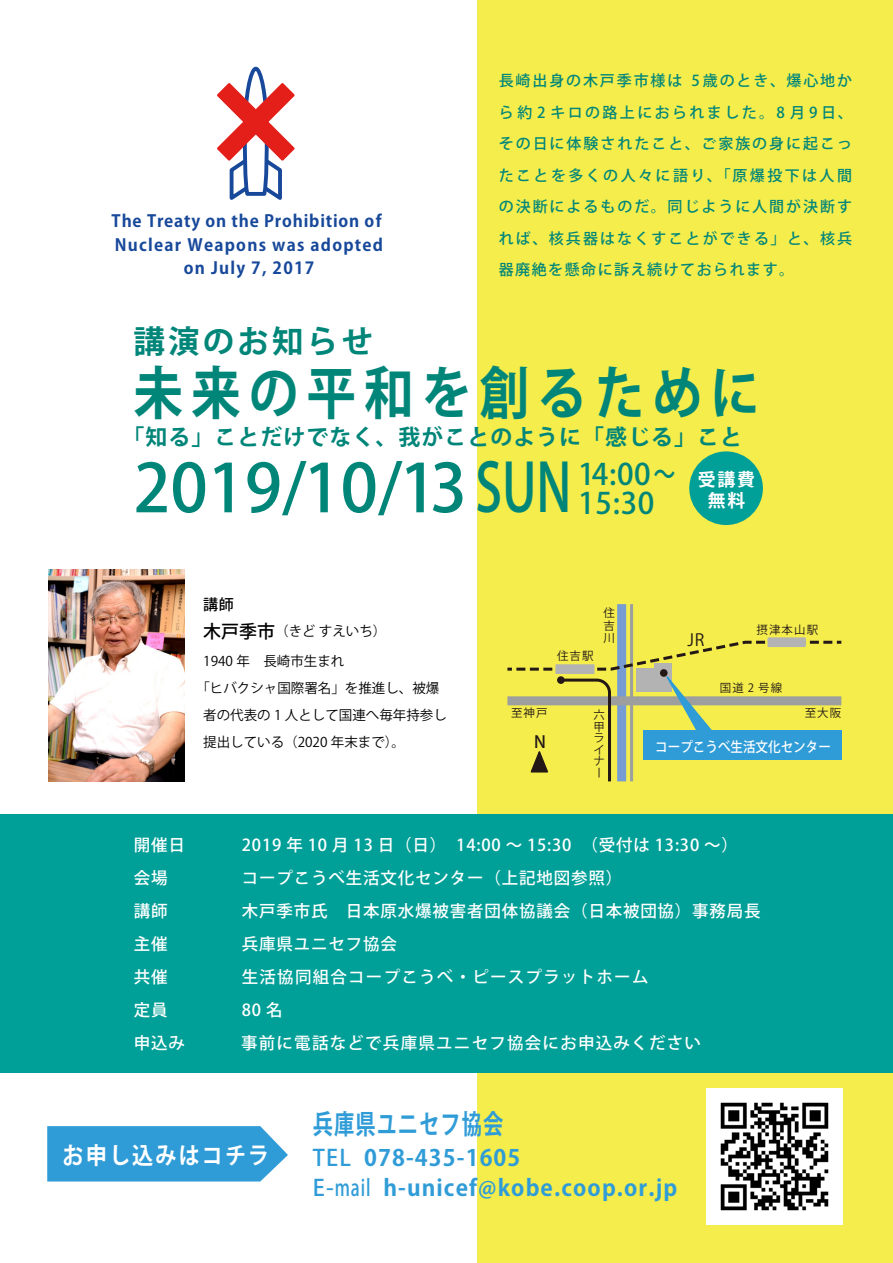
<style>
.page{position:relative;width:893px;height:1263px;background:#fff}
.page>*{position:absolute;margin:0;border:0;box-sizing:border-box;transform-origin:0 0}
.t1{font:500 66px "Koz Go Pr 6 N";color:#008579}
.t2{font:700 57px "Koz Go Pr 6 N";letter-spacing:.16em;color:#008579;scale:.87 1}
.t3{font:700 31.5px "Koz Go Pr 6 N";letter-spacing:.1em;color:#008579}
.t4{font:500 29.4px/29.4px "Koz Go Pr 6 N";color:#008579}
.t5{font:700 27px "Koz Go Pro";letter-spacing:.05em;color:#309cd7;scale:.75 1}
.t6{font:700 23.4px "Koz Go Pr 6 N";letter-spacing:.1em;color:#fff;scale:.9 1}
.t7{font:700 22.5px "Koz Go Pr 6 N";letter-spacing:.05em;color:#309cd7}
.t8{font:700 21.9px "Koz Go Pro";letter-spacing:.05em;color:#008579}
.t9{font:700 17.85px/21px "Koz Go Pr 6 N";color:#fff;text-align:center}
.t10{font:700 16.65px/23.7px "Koz Go Pro";letter-spacing:.075em;color:#17489a;text-align:center}
.t11{font:16.65px "Koz Go Pro";color:#231815}
.t12{font:500 16.65px "Koz Go Pro";color:#231815}
.t13{font:500 16.5px "Koz Go Pro";letter-spacing:.05em;color:#fff}
.t14{font:500 16.5px "Koz Go Pro";letter-spacing:.075em;color:#fff}
.t15{font:500 15px/31.5px "Koz Go Pr 6 N";letter-spacing:.13em;color:#008579;text-align:justify}
.t16{font:500 15px "Koz Go Pr 6 N";color:#000}
.t17{font:500 13.95px "Koz Go Pr 6 N";color:#fff;scale:.9 1}
.t18{font:13.5px "Koz Go Pr 6 N";color:#000}
.t19{font:11.4px/11.4px "Koz Go Pro";letter-spacing:.1em;color:#231815;text-align:justify}
.s1{font-weight:500;font-size:18px}
.s2{font-weight:500}
</style>
<div class="page">
<div style="left:478px;top:0;width:415px;height:1263px;background:#f4ed4c"></div>
<div style="left:0;top:814px;width:893px;height:258px;background:#00a098"></div>
<img style="left:706px;top:1088px;width:137px;height:136px">
<img style="left:49px;top:569px;width:136px;height:213px">
<svg style="left:217px;top:66px;width:78px;height:134px"></svg>
<div style="left:617px;top:604px;width:9px;height:177px;background:#769cd2"></div>
<hr style="left:630px;top:604px;width:3px;height:177px;background:#9d9e9e">
<svg style="left:767px;top:637px;width:39px;height:2px"></svg>
<div style="left:689px;top:451px;width:74px;height:74px;background:#00a098;border-radius:50%"></div>
<svg style="left:47px;top:1126px;width:241px;height:55px;background:#3ca1d9"></svg>
<svg style="left:507px;top:639px;width:334px;height:143px"></svg>
<p class="t10" style="left:112px;top:210px;width:273px">The Treaty on the Prohibition of<br>Nuclear Weapons was adopted on July 7, 2017</p>
<h3 class="t3" style="left:133px;top:323px;width:241px">講演のお知らせ</h3>
<p class="t15" style="left:499px;top:65px;width:355px">長崎出身の木戸季市様は 5歳のとき、爆心地から約 2 キロの路上におられました。8 月9日、その日に体験されたこと、ご家族の身に起こったことを多くの人々に語り、「原爆投下は人間の決断によるものだ。同じように人間が決断すれば、核兵器はなくすことができる」と、核兵器廃絶を懸命に訴え続けておられます。</p>
<h2 class="t2" style="left:133px;top:361px;width:721px">未来の平和を創るために</h2>
<h3 class="t8" style="left:122px;top:423px;width:621px">「知る」ことだけでなく、我がことのように「感じる」こと</h3>
<p class="t9" style="left:698px;top:469px;width:59px">受講費無料</p>
<h1 class="t1" style="left:133px;top:451px;width:440px">2019/10/13SUN</h1>
<h3 class="t4" style="left:578px;top:460px;width:99px">14 :0 0～<br>1 5 :3 0</h3>
<p class="t16" style="left:203px;top:596px;width:32px">講師</p>
<p class="t18" style="left:203px;top:624px;width:185px"><span class="s1">木戸季市</span>（きど すえいち）</p>
<p class="t19" style="left:603px;top:607px;width:13px;line-height:12.6px">住吉川</p>
<p class="t11" style="left:688px;top:629px;width:18px">JR</p>
<p class="t19" style="left:756px;top:624px;width:63px">摂津本山駅</p>
<p class="t19" style="left:557px;top:650px;width:38px">住吉駅</p>
<p class="t18" style="left:203px;top:653px;width:143px">1940 年　長崎市生まれ</p>
<p class="t18" style="left:196px;top:680px;width:244px">「ヒバクシャ国際署名」を推進し、被爆</p>
<p class="t18" style="left:203px;top:707px;width:245px">者の代表の 1 人として国連へ毎年持参し</p>
<p class="t18" style="left:203px;top:734px;width:203px">提出している（2020 年末まで）。</p>
<p class="t17" style="left:655px;top:739px;width:197px">コープこうべ生活文化センター</p>
<p class="t19" style="left:720px;top:683px;width:64px">国道 2 号線</p>
<p class="t19" style="left:511px;top:707px;width:38px">至神戸</p>
<p class="t19" style="left:805px;top:707px;width:38px">至大阪</p>
<p class="t19" style="left:593px;top:710px;width:12px">六甲ライナー</p>
<p class="t12" style="left:534px;top:731px;width:13px">N</p>
<p class="t13" style="left:134px;top:835px;width:53px">開催日</p>
<p class="t13" style="left:242px;top:835px;width:498px">2019 年 10 月 13 日（日）　14:00 ～ 15:30　（受付は 13:30 ～）</p>
<p class="t13" style="left:134px;top:868px;width:35px">会場</p>
<p class="t13" style="left:242px;top:868px;width:382px">コープこうべ生活文化センター（上記地図参照）</p>
<p class="t13" style="left:134px;top:901px;width:35px">講師</p>
<p class="t13" style="left:242px;top:901px;width:520px">木戸季市氏　日本原水爆被害者団体協議会（日本被団協）事務局長</p>
<p class="t13" style="left:134px;top:934px;width:35px">主催</p>
<p class="t13" style="left:242px;top:934px;width:157px">兵庫県ユニセフ協会</p>
<p class="t13" style="left:134px;top:967px;width:35px">共催</p>
<p class="t14" style="left:242px;top:967px;width:408px">生活協同組合コープこうべ・ピースプラットホーム</p>
<p class="t13" style="left:134px;top:1000px;width:35px">定員</p>
<p class="t13" style="left:242px;top:1000px;width:42px">80 名</p>
<p class="t13" style="left:134px;top:1033px;width:87px">申込み　　</p>
<p class="t14" style="left:241px;top:1033px;width:461px">事前に電話などで兵庫県ユニセフ協会にお申込みください</p>
<h3 class="t6" style="left:63px;top:1142px;width:231px">お申し込みはコチラ</h3>
<h3 class="t5" style="left:313px;top:1107px;width:255px">兵庫県ユニセフ協会</h3>
<h3 class="t7" style="left:313px;top:1145px;width:209px"><span class="s2">TEL</span> 078-435-1605</h3>
<h3 class="t7" style="left:313px;top:1175px;width:366px"><span class="s2">E-mail</span> h-unicef@kobe.coop.or.jp</h3>
</div>
